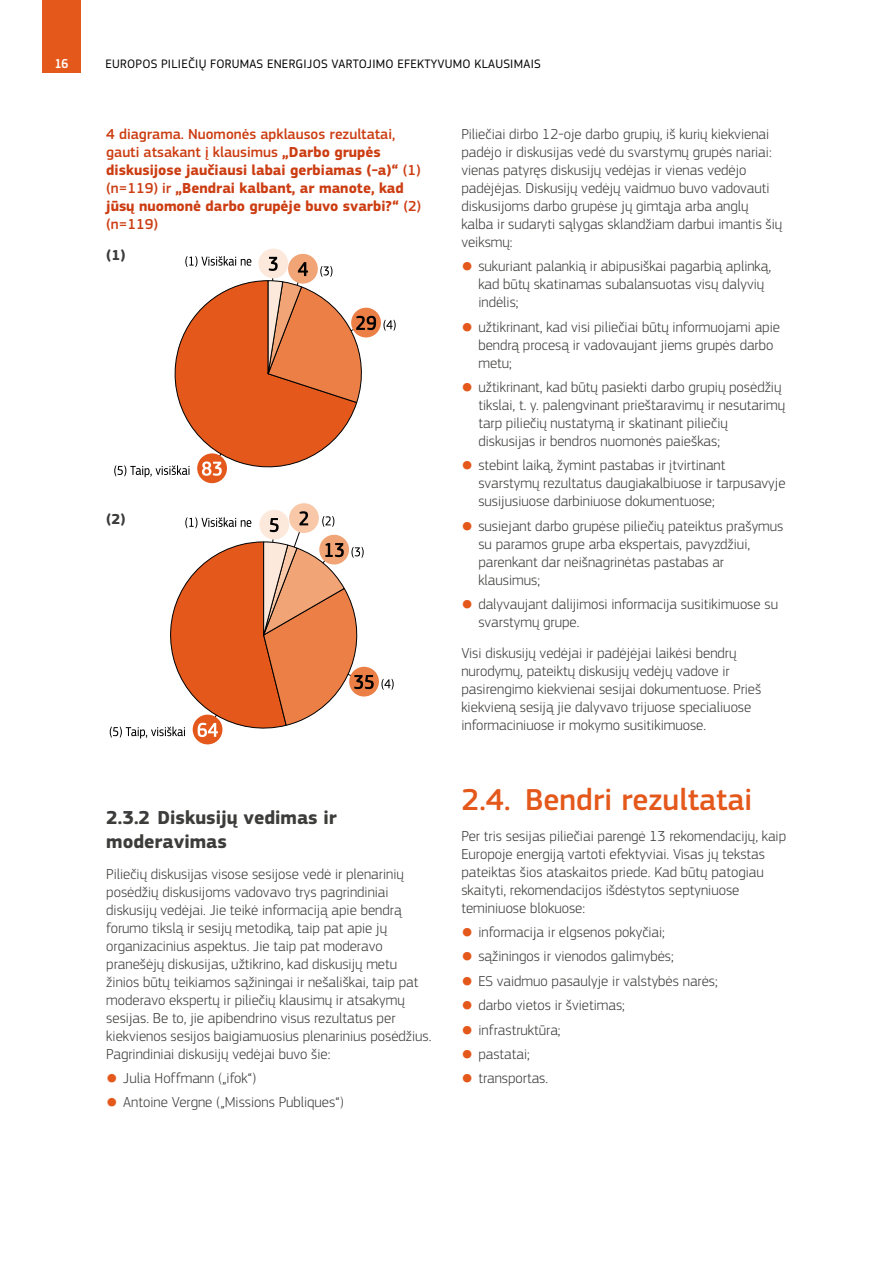
<style>
.page{position:relative;width:893px;height:1263px;background:#fff}
.page>*{position:absolute;margin:0;border:0;box-sizing:border-box;transform-origin:0 0}
.Heading_2__H2__numbering{font:500 31.5px "EC Square Sans Pro";color:#e4581b}
.Heading_3__H3__numbering{font:700 19.5px/23.4px "EC Square Sans Pro";color:#3c3c3b}
.Body_text__P{font:300 15px/18px "EC Square Sans Pro";color:#3c3c3b}
.Body_text__P__NC{font:300 15px/18px "EC Square Sans Pro";color:#3c3c3b}
.Heading_3__H3__figure_NC{font:700 15px/18px "EC Square Sans Pro";color:#cc3d12}
.Body_text__P-2{font:700 15px "EC Square Sans Pro";color:#3c3c3b}
.t1{font:500 13.5px "EC Square Sans Cond Pro";color:#fff}
.t2{font:12.75px "EC Square Sans Pro";letter-spacing:.02em;color:#000}
.s1{font-weight:500}
.s2{font-weight:500;font-size:13.5px;color:#e4581b}
</style>
<div class="page">
<div style="left:43px;top:0;width:38px;height:72px;background:#e4581b"></div>
<div style="left:197px;top:453px;width:30px;height:30px;background:#e4581b;border-radius:50%"></div>
<div style="left:351px;top:308px;width:30px;height:29px;background:#eb7f46;border-radius:50%"></div>
<div style="left:288px;top:254px;width:30px;height:30px;background:#f1a476;border-radius:50%"></div>
<div style="left:258px;top:249px;width:30px;height:29px;background:#fce9dc;border-radius:50%"></div>
<svg style="left:383px;top:320px;width:13px;height:11px"></svg>
<svg style="left:114px;top:256px;width:262px;height:222px"></svg>
<div style="left:193px;top:715px;width:29px;height:29px;background:#e4581b;border-radius:50%"></div>
<div style="left:349px;top:667px;width:30px;height:29px;background:#eb7f46;border-radius:50%"></div>
<div style="left:259px;top:510px;width:30px;height:29px;background:#fce9dc;border-radius:50%"></div>
<div style="left:289px;top:503px;width:30px;height:30px;background:#f8c8a9;border-radius:50%"></div>
<svg style="left:381px;top:679px;width:13px;height:11px"></svg>
<svg style="left:110px;top:511px;width:264px;height:227px"></svg>
<p class="t1" style="left:55px;top:56px;width:15px">16</p>
<p class="t2" style="left:105px;top:56px;width:437px">EUROPOS PILIEČIŲ FORUMAS ENERGIJOS VARTOJIMO EFEKTYVUMO KLAUSIMAIS</p>
<h3 class="Heading_3__H3__figure_NC" style="left:106px;top:125px;width:317px"><span class="s1">4 diagrama. Nuomonės apklausos rezultatai, gauti atsakant į klausimus</span> „Darbo grupės diskusijose jaučiausi labai gerbiamas (-a)“ <span class="s1">(1) (n=119) ir</span> „Bendrai kalbant, ar manote, kad jūsų nuomonė darbo grupėje buvo svarbi?“ <span class="s1">(2) (n=119)</span></h3>
<p class="Body_text__P-2" style="left:106px;top:246px;width:21px">(1)</p>
<p class="Body_text__P-2" style="left:106px;top:510px;width:21px">(2)</p>
<h3 class="Heading_3__H3__numbering" style="left:106px;top:807px;width:232px">2.3.2 Diskusijų vedimas ir moderavimas</h3>
<p class="Body_text__P" style="left:106px;top:864px;width:327px">Piliečių diskusijas visose sesijose vedė ir plenarinių posėdžių diskusijoms vadovavo trys pagrindiniai diskusijų vedėjai. Jie teikė informaciją apie bendrą forumo tikslą ir sesijų metodiką, taip pat apie jų organizacinius aspektus. Jie taip pat moderavo pranešėjų diskusijas, užtikrino, kad diskusijų metu žinios būtų teikiamos sąžiningai ir nešališkai, taip pat moderavo ekspertų ir piliečių klausimų ir atsakymų sesijas. Be to, jie apibendrino visus rezultatus per kiekvienos sesijos baigiamuosius plenarinius posėdžius.<br>Pagrindiniai diskusijų vedėjai buvo šie:</p>
<p class="Body_text__P" style="left:106px;top:1069px;width:151px"><span class="s2">●</span> Julia Hoffmann („ifok“)</p>
<p class="Body_text__P" style="left:106px;top:1093px;width:239px"><span class="s2">●</span> Antoine Vergne („Missions Publiques“)</p>
<p class="Body_text__P__NC" style="left:461px;top:125px;width:322px">Piliečiai dirbo 12-oje darbo grupių, iš kurių kiekvienai padėjo ir diskusijas vedė du svarstymų grupės nariai: vienas patyręs diskusijų vedėjas ir vienas vedėjo padėjėjas. Diskusijų vedėjų vaidmuo buvo vadovauti diskusijoms darbo grupėse jų gimtąja arba anglų kalba ir sudaryti sąlygas sklandžiam darbui imantis šių veiksmų:</p>
<p class="Body_text__P" style="left:478px;top:257px;width:294px;text-indent:-17px"><span class="s2">●</span> sukuriant palankią ir abipusiškai pagarbią aplinką, kad būtų skatinamas subalansuotas visų dalyvių indėlis;</p>
<p class="Body_text__P" style="left:478px;top:318px;width:303px;text-indent:-17px"><span class="s2">●</span> užtikrinant, kad visi piliečiai būtų informuojami apie bendrą procesą ir vadovaujant jiems grupės darbo metu;</p>
<p class="Body_text__P" style="left:478px;top:378px;width:308px;text-indent:-17px"><span class="s2">●</span> užtikrinant, kad būtų pasiekti darbo grupių posėdžių tikslai, t. y. palengvinant prieštaravimų ir nesutarimų tarp piliečių nustatymą ir skatinant piliečių diskusijas ir bendros nuomonės paieškas;</p>
<p class="Body_text__P" style="left:478px;top:456px;width:309px;text-indent:-17px"><span class="s2">●</span> stebint laiką, žymint pastabas ir įtvirtinant svarstymų rezultatus daugiakalbiuose ir tarpusavyje susijusiuose darbiniuose dokumentuose;</p>
<p class="Body_text__P" style="left:478px;top:517px;width:307px;text-indent:-17px"><span class="s2">●</span> susiejant darbo grupėse piliečių pateiktus prašymus su paramos grupe arba ekspertais, pavyzdžiui, parenkant dar neišnagrinėtas pastabas ar klausimus;</p>
<p class="Body_text__P" style="left:478px;top:595px;width:301px;text-indent:-17px"><span class="s2">●</span> dalyvaujant dalijimosi informacija susitikimuose su svarstymų grupe.</p>
<p class="Body_text__P" style="left:461px;top:644px;width:302px">Visi diskusijų vedėjai ir padėjėjai laikėsi bendrų nurodymų, pateiktų diskusijų vedėjų vadove ir pasirengimo kiekvienai sesijai dokumentuose. Prieš kiekvieną sesiją jie dalyvavo trijuose specialiuose informaciniuose ir mokymo susitikimuose.</p>
<h2 class="Heading_2__H2__numbering" style="left:461px;top:781px;width:292px">2.4. Bendri rezultatai</h2>
<p class="Body_text__P" style="left:461px;top:827px;width:326px">Per tris sesijas piliečiai parengė 13 rekomendacijų, kaip Europoje energiją vartoti efektyviai. Visas jų tekstas pateiktas šios ataskaitos priede. Kad būtų patogiau skaityti, rekomendacijos išdėstytos septyniuose teminiuose blokuose:</p>
<p class="Body_text__P" style="left:461px;top:923px;width:205px"><span class="s2">●</span> informacija ir elgsenos pokyčiai;</p>
<p class="Body_text__P" style="left:461px;top:947px;width:214px"><span class="s2">●</span> sąžiningos ir vienodos galimybės;</p>
<p class="Body_text__P" style="left:461px;top:972px;width:258px"><span class="s2">●</span> ES vaidmuo pasaulyje ir valstybės narės;</p>
<p class="Body_text__P" style="left:461px;top:996px;width:165px"><span class="s2">●</span> darbo vietos ir švietimas;</p>
<p class="Body_text__P" style="left:461px;top:1020px;width:101px"><span class="s2">●</span> infrastruktūra;</p>
<p class="Body_text__P" style="left:461px;top:1045px;width:70px"><span class="s2">●</span> pastatai;</p>
<p class="Body_text__P" style="left:461px;top:1069px;width:88px"><span class="s2">●</span> transportas.</p>
</div>
